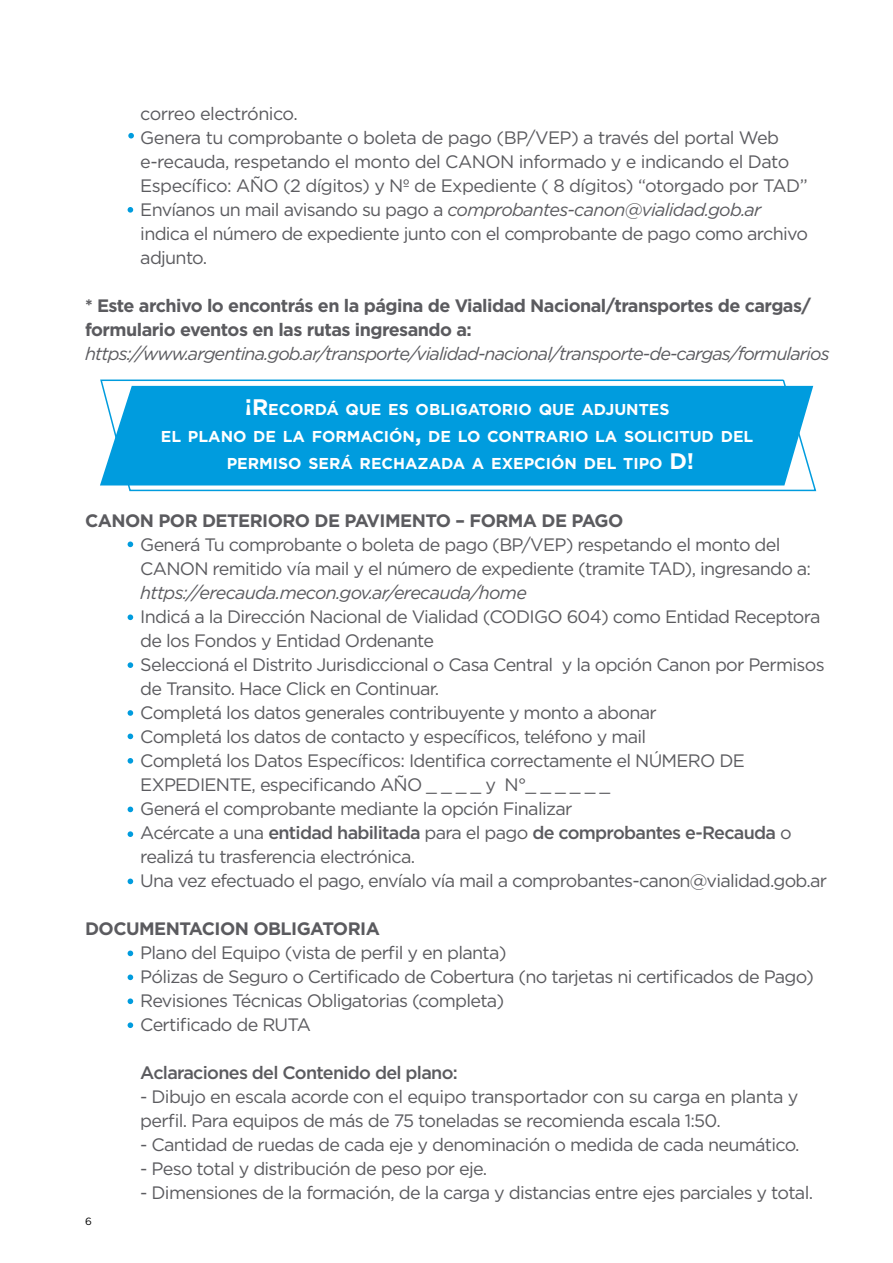
<style>
.page{position:relative;width:893px;height:1263px;background:#fff}
.page>*{position:absolute;margin:0;border:0;box-sizing:border-box;transform-origin:0 0}
.t1{font:18px/24px "Gotham";letter-spacing:-.04em;color:#5b5b5f}
.t2{font:700 18px/24px "Gotham";letter-spacing:-.03em;color:#5b5b5f}
.t3{font:italic 18px "Gotham";letter-spacing:-.05em;color:#5b5b5f}
.t4{font:700 18px "Gotham";letter-spacing:-.03em;color:#5b5b5f}
.t5{font:500 18px "Gotham";letter-spacing:-.04em;color:#5b5b5f}
.t6{font:700 15.75px/27px "Gotham";color:#fff;text-align:center}
.t7{font:10.5px "Gotham";color:#000}
.s1{font-style:italic}
.s2{font-size:22.5px}
.s3{font-weight:500}
</style>
<div class="page">
<svg style="left:128px;top:133px;width:6px;height:6px"></svg>
<svg style="left:128px;top:207px;width:5px;height:6px"></svg>
<svg style="left:128px;top:541px;width:5px;height:6px"></svg>
<svg style="left:128px;top:614px;width:5px;height:6px"></svg>
<svg style="left:128px;top:662px;width:5px;height:6px"></svg>
<svg style="left:128px;top:710px;width:5px;height:6px"></svg>
<svg style="left:128px;top:733px;width:5px;height:6px"></svg>
<svg style="left:128px;top:758px;width:5px;height:6px"></svg>
<svg style="left:128px;top:806px;width:5px;height:6px"></svg>
<svg style="left:128px;top:831px;width:5px;height:6px"></svg>
<svg style="left:128px;top:878px;width:5px;height:6px"></svg>
<svg style="left:128px;top:950px;width:5px;height:6px"></svg>
<svg style="left:128px;top:974px;width:5px;height:6px"></svg>
<svg style="left:128px;top:998px;width:5px;height:6px"></svg>
<svg style="left:128px;top:1022px;width:5px;height:6px"></svg>
<svg style="left:100px;top:379px;width:717px;height:113px;background:#22a9e2"></svg>
<p class="t1" style="left:140px;top:101px;width:669px">correo electrónico.<br>Genera tu comprobante o boleta de pago (BP/VEP) a través del portal Web e-recauda, respetando el monto del CANON informado y e indicando el Dato Específico: AÑO (2 dígitos) y Nº de Expediente ( 8 dígitos) “otorgado por TAD” Envíanos un mail avisando su pago a <span class="s1">comprobantes-canon@vialidad.gob.ar </span>indica el número de expediente junto con el comprobante de pago como archivo adjunto.</p>
<p class="t2" style="left:85px;top:293px;width:728px">* Este archivo lo encontrás en la página de Vialidad Nacional/transportes de cargas/ formulario eventos en las rutas ingresando a:</p>
<p class="t3" style="left:85px;top:343px;width:746px">https://www.argentina.gob.ar/transporte/vialidad-nacional/transporte-de-cargas/formularios</p>
<p class="t6" style="left:161px;top:396px;width:594px"><span class="s2">¡R</span>ECORDÁ QUE ES OBLIGATORIO QUE ADJUNTES<br>EL PLANO DE LA FORMACIÓN<span class="s2">,</span> DE LO CONTRARIO LA SOLICITUD DEL<br>PERMISO SERÁ RECHAZADA A EXEPCIÓN DEL TIPO <span class="s2">D!</span></p>
<p class="t4" style="left:85px;top:508px;width:15px">CANON</p>
<p class="t4" style="left:158px;top:508px;width:57px">PO R DETE</p>
<p class="t4" style="left:250px;top:508px;width:143px">RIORODE PAVIMENTO</p>
<p class="t4" style="left:456px;top:508px;width:130px">– FORMA DE PAGO</p>
<p class="t1" style="left:140px;top:532px;width:672px">Generá Tu comprobante o boleta de pago (BP/VEP) respetando el monto del<br>CANON remitido vía mail y el número de expediente (tramite TAD), ingresando a:</p>
<p class="t3" style="left:140px;top:582px;width:388px">https://erecauda.mecon.gov.ar/erecauda/home</p>
<p class="t1" style="left:140px;top:604px;width:688px">Indicá a la Dirección Nacional de Vialidad (CODIGO 604) como Entidad Receptora de los Fondos y Entidad Ordenante<br>Seleccioná el Distrito Jurisdiccional o Casa Central y la opción Canon por Permisos de Transito. Hace Click en Continuar.<br>Completá los datos generales contribuyente y monto a abonar<br>Completá los datos de contacto y específicos, teléfono y mail<br>Completá los Datos Específicos: Identifica correctamente el NÚMERO DE EXPEDIENTE, especificando AÑO _ _ _ _ y N°_ _ _ _ _ _<br>Generá el comprobante mediante la opción Finalizar<br>Acércate a una <span class="s3">entidad habilitada</span> para el pago <span class="s3">de comprobantes e-Recauda</span> o realizá tu trasferencia electrónica.<br>Una vez efectuado el pago, envíalo vía mail a comprobantes-canon@vialidad.gob.ar</p>
<p class="t2" style="left:85px;top:916px;width:296px">DOCUM ENTACION OBLIGATORIA</p>
<p class="t1" style="left:140px;top:940px;width:675px">Plano del Equipo (vista de perfil y en planta)<br>Pólizas de Seguro o Certificado de Cobertura (no tarjetas ni certificados de Pago)<br>Revisiones Técnicas Obligatorias (completa)<br>Certificado de RUTA</p>
<p class="t5" style="left:140px;top:1060px;width:319px">Aclaraciones del Contenido del plano:</p>
<p class="t1" style="left:140px;top:1084px;width:660px">- Dibujo en escala acorde con el equipo transportador con su carga en planta y perfil. Para equipos de más de 75 toneladas se recomienda escala 1:50.</p>
<p class="t1" style="left:140px;top:1132px;width:661px">- Cantidad de ruedas de cada eje y denominación o medida de cada neumático.</p>
<p class="t1" style="left:140px;top:1156px;width:348px">- Peso total y distribución de peso por eje.</p>
<p class="t1" style="left:140px;top:1180px;width:674px">- Dimensiones de la formación, de la carga y distancias entre ejes parciales y total.</p>
<p class="t7" style="left:85px;top:1214px;width:8px">6</p>
</div>
